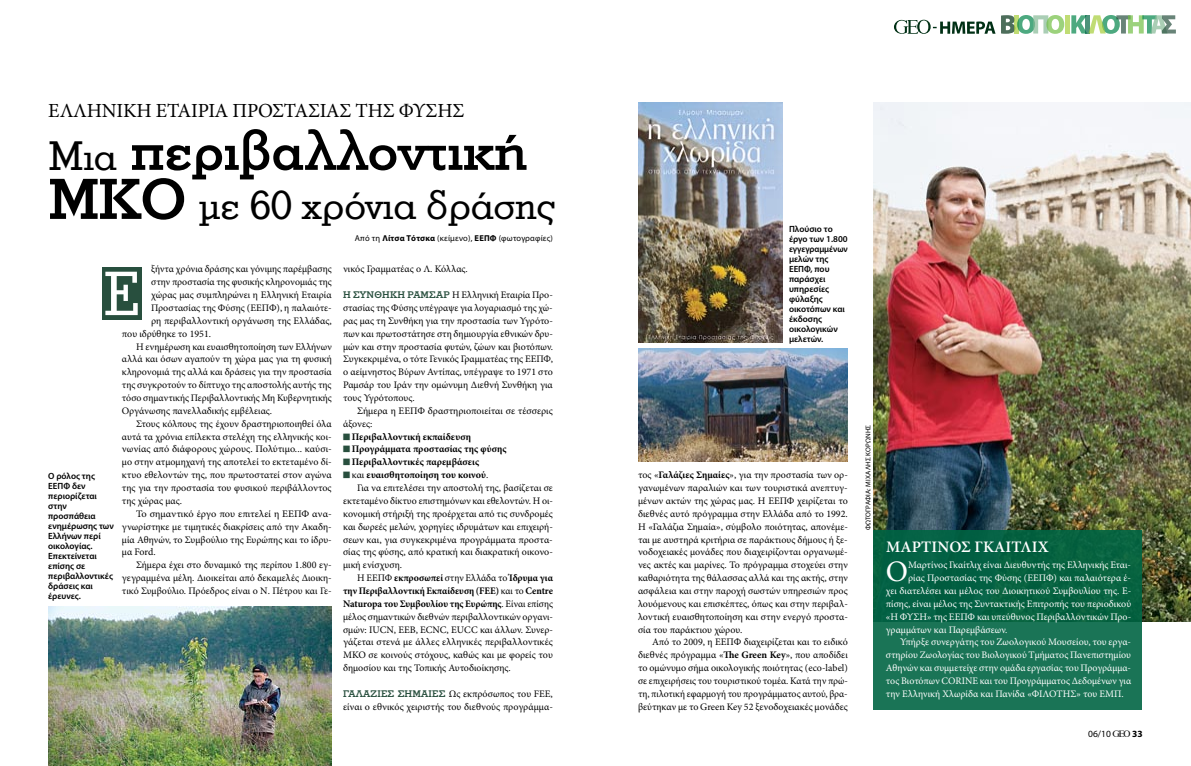
<style>
.page{position:relative;width:1191px;height:766px;background:#fff}
.page>*{position:absolute;margin:0;border:0;box-sizing:border-box;transform-origin:0 0}
.t1{font:500 65px "Stymie LT Greek";color:#fff}
.t2{font:700 60px/49px "Stymie LT Greek";letter-spacing:-.02em;color:#000}
.t3{font:500 43px "Stymie LT Greek";letter-spacing:-.02em;color:#000}
.t4{font:29.8px "Minion Pro";color:#fff}
.t5{font:20px "Minion Pro";letter-spacing:-.01em;color:#000}
.t6{font:600 16px "Minion Pro";color:#fff}
.t7{font:10px/12.9px "Minion Pro";color:#000;text-align:justify}
.t8{font:10px "Minion Pro";color:#fff}
.t9{font:700 10px "Minion Pro";color:#000}
.t10{font:10px "Minion Pro";color:#000;scale:1.04 1}
.t11{font:9.5px "Myriad Pro";color:#000}
.t12{font:600 9px/10px "Myriad Pro";color:#000}
.t13{font:8.5px "Myriad Pro";letter-spacing:.02em;color:#000}
.t14{font:7px "Myriad Pro";letter-spacing:.02em;color:#000}
.s1{font-weight:500;font-size:43px}
.s2{font-weight:700}
.s3{font-family:"Stymie LT Greek";font-weight:700;color:#284f3e}
.s4{color:#284f3e}
.s5{font-weight:400}
.s6{font-family:"GEO Logo Font";font-size:8.5px}
</style>
<div class="page">
<img style="left:873px;top:102px;width:318px;height:519px">
<div style="left:873px;top:530px;width:269px;height:179px;background:linear-gradient(to bottom,#005d3c,#1f795b)"></div>
<img style="left:638px;top:102px;width:144px;height:240px">
<img style="left:48px;top:606px;width:284px;height:159px">
<img style="left:638px;top:348px;width:210px;height:113px">
<div style="left:102px;top:267px;width:40px;height:52px;background:#284f3e"></div>
<svg style="left:1001px;top:15px;width:63px;height:19px"></svg>
<div style="left:1064px;top:15px;width:5px;height:19px;background:#c0dc74"></div>
<svg style="left:1071px;top:15px;width:104px;height:19px"></svg>
<svg style="left:894px;top:20px;width:101px;height:14px"></svg>
<h3 class="t5" style="left:48px;top:97px;width:418px">ΕΛΛΗΝΙΚΗ ΕΤΑΙΡΙΑ ΠΡΟΣΤΑΣΙΑΣ ΤΗΣ ΦΥΣΗΣ</h3>
<h2 class="t2" style="left:48px;top:126px;width:480px"><span class="s1">Μια</span> περιβαλλοντική<br>ΜΚΟ</h2>
<h3 class="t3" style="left:199px;top:179px;width:358px">με 60 χρόνια δράσης</h3>
<p class="t7" style="left:151px;top:263px;width:182px">ξήντα χρόνια δράσης και γόνιμης παρέμβασης</p>
<p class="t7" style="left:151px;top:275px;width:182px">στην προστασία της φυσικής κληρονομιάς της</p>
<p class="t7" style="left:151px;top:288px;width:182px">χώρας μας συμπληρώνει η Ελληνική Εταιρία</p>
<p class="t7" style="left:151px;top:301px;width:182px">Προστασίας της Φύσης (ΕΕΠΦ), η παλαιότε-</p>
<p class="t7" style="left:151px;top:314px;width:182px">ρη περιβαλλοντική οργάνωση της Ελλάδας,</p>
<p class="t7" style="left:122px;top:327px;width:91px">που ιδρύθηκε το 1951.</p>
<p class="t7" style="left:136px;top:340px;width:197px">Η ενημέρωση και ευαισθητοποίηση των Ελλήνων</p>
<p class="t7" style="left:122px;top:353px;width:211px">αλλά και όσων αγαπούν τη χώρα μας για τη φυσική</p>
<p class="t7" style="left:122px;top:365px;width:211px">κληρονομιά της αλλά και δράσεις για την προστασία</p>
<p class="t7" style="left:122px;top:378px;width:211px">της συγκροτούν το δίπτυχο της αποστολής αυτής της</p>
<p class="t7" style="left:122px;top:391px;width:211px">τόσο σημαντικής Περιβαλλοντικής Μη Κυβερνητικής</p>
<p class="t7" style="left:122px;top:404px;width:152px">Οργάνωσης πανελλαδικής εμβέλειας.</p>
<p class="t7" style="left:136px;top:417px;width:197px">Στους κόλπους της έχουν δραστηριοποιηθεί όλα</p>
<p class="t7" style="left:122px;top:430px;width:211px">αυτά τα χρόνια επίλεκτα στελέχη της ελληνικής κοι-</p>
<p class="t7" style="left:122px;top:443px;width:211px">νωνίας από διάφορους χώρους. Πολύτιμο... καύσι-</p>
<p class="t7" style="left:122px;top:455px;width:211px">μο στην ατμομηχανή της αποτελεί το εκτεταμένο δί-</p>
<p class="t7" style="left:122px;top:468px;width:211px">κτυο εθελοντών της, που πρωτοστατεί στον αγώνα</p>
<p class="t7" style="left:122px;top:481px;width:211px">της για την προστασία του φυσικού περιβάλλοντος</p>
<p class="t7" style="left:122px;top:494px;width:62px">της χώρας μας.</p>
<p class="t10" style="left:136px;top:506px;width:190px">Το σημαντικό έργο που επιτελεί η ΕΕΠΦ ανα-</p>
<p class="t7" style="left:122px;top:520px;width:211px">γνωρίστηκε με τιμητικές διακρίσεις από την Ακαδη-</p>
<p class="t7" style="left:122px;top:532px;width:211px">μία Αθηνών, το Συμβούλιο της Ευρώπης και το ίδρυ-</p>
<p class="t7" style="left:122px;top:545px;width:35px">μα Ford.</p>
<p class="t7" style="left:136px;top:558px;width:197px">Σήμερα έχει στο δυναμικό της περίπου 1.800 εγ-</p>
<p class="t7" style="left:122px;top:571px;width:211px">γεγραμμένα μέλη. Διοικείται από δεκαμελές Διοικη-</p>
<p class="t7" style="left:122px;top:584px;width:211px">τικό Συμβούλιο. Πρόεδρος είναι ο Ν. Πέτρου και Γε-</p>
<h1 class="t1" style="left:103px;top:255px;width:38px">Ε</h1>
<p class="t12" style="left:48px;top:470px;width:67px">Ο ρόλος της<br>ΕΕΠΦ δεν περιορίζεται στην προσπάθεια ενημέρωσης των<br>Ελλήνων περί οικολογίας.<br>Επεκτείνεται επίσης σε περιβαλλοντικές δράσεις και έρευνες.</p>
<p class="t13" style="left:355px;top:233px;width:127px">Από τη <span class="s2">Λίτσα Τότσκα</span> (κείμενο), <span class="s2">ΕΕΠΦ</span></p>
<p class="t13" style="left:499px;top:233px;width:56px">(φωτογραφίες)</p>
<p class="t7" style="left:343px;top:263px;width:126px">νικός Γραμματέας ο Λ. Κόλλας.</p>
<p class="t7" style="left:343px;top:288px;width:211px"><span class="s3">Η συνθήκη Ραμσάρ</span> Η Ελληνική Εταιρία Προ&shy;στασίας της Φύσης υπέγραψε για λογαριασμό της χώ&shy;ρας μας τη Συνθήκη για την προστασία των Υγρότο&shy;πων και πρωτοστάτησε στη δημιουργία εθνικών δρυ&shy;μών και στην προστασία φυτών, ζώων και βιοτόπων.<br>Συγκεκριμένα, ο τότε Γενικός Γραμματέας της ΕΕΠΦ, ο αείμνηστος Βύρων Αντίπας, υπέγραψε το 1971 στο Ραμσάρ του Ιράν την ομώνυμη Διεθνή Συνθήκη για τους Υγρότοπους.</p>
<p class="t7" style="left:343px;top:404px;width:211px;text-indent:14px">Σήμερα η ΕΕΠΦ δραστηριοποιείται σε τέσσερις άξονες:</p>
<p class="t9" style="left:343px;top:429px;width:129px"><span class="s4">■</span> Περιβαλλοντική εκπαίδευση</p>
<p class="t9" style="left:343px;top:442px;width:165px"><span class="s4">■</span> Προγράμματα προστασίας της φύσης</p>
<p class="t9" style="left:343px;top:455px;width:137px"><span class="s4">■</span> Περιβαλλοντικές παρεμβάσεις</p>
<p class="t9" style="left:343px;top:468px;width:147px"><span class="s4">■</span> <span class="s5">και</span> ευαισθητοποίηση του κοινού<span class="s5">.</span></p>
<p class="t7" style="left:357px;top:481px;width:197px">Για να επιτελέσει την αποστολή της, βασίζεται σε</p>
<p class="t7" style="left:343px;top:494px;width:211px">εκτεταμένο δίκτυο επιστημόνων και εθελοντών. Η οι-</p>
<p class="t7" style="left:343px;top:507px;width:211px">κονομική στήριξή της προέρχεται από τις συνδρομές</p>
<p class="t7" style="left:343px;top:520px;width:211px">και δωρεές μελών, χορηγίες ιδρυμάτων και επιχειρή-</p>
<p class="t7" style="left:343px;top:532px;width:211px">σεων και, για συγκεκριμένα προγράμματα προστα-</p>
<p class="t7" style="left:343px;top:545px;width:211px">σίας της φύσης, από κρατική και διακρατική οικονο-</p>
<p class="t7" style="left:343px;top:558px;width:60px">μική ενίσχυση.</p>
<p class="t9" style="left:357px;top:570px;width:197px"><span class="s5">Η ΕΕΠΦ</span> εκπροσωπεί <span class="s5">στην Ελλάδα το</span> Ίδρυμα για</p>
<p class="t9" style="left:343px;top:583px;width:211px">την Περιβαλλοντική Εκπαίδευση (FEE) <span class="s5">και το</span> Centre</p>
<p class="t9" style="left:343px;top:596px;width:211px">Naturopa του Συμβουλίου της Ευρώπης<span class="s5">. Είναι επίσης</span></p>
<p class="t7" style="left:343px;top:610px;width:211px">μέλος σημαντικών διεθνών περιβαλλοντικών οργανι-</p>
<p class="t7" style="left:343px;top:622px;width:211px">σμών: IUCN, EEB, ECNC, EUCC και άλλων. Συνερ-</p>
<p class="t7" style="left:343px;top:635px;width:211px">γάζεται στενά με άλλες ελληνικές περιβαλλοντικές</p>
<p class="t7" style="left:343px;top:648px;width:211px">ΜΚΟ σε κοινούς στόχους, καθώς και με φορείς του</p>
<p class="t7" style="left:343px;top:661px;width:169px">δημοσίου και της Τοπικής Αυτοδιοίκησης.</p>
<p class="t7" style="left:343px;top:687px;width:211px"><span class="s3">Γαλάζιες σημαίες</span> Ως εκπρόσωπος του FEE, είναι ο εθνικός χειριστής του διεθνούς προγράμμα-</p>
<p class="t12" style="left:789px;top:223px;width:60px">Πλούσιο το έργο των 1.800 εγγεγραμμένων μελών της<br>ΕΕΠΦ, που παράσχει υπηρεσίες φύλαξης οικοτόπων και έκδοσης οικολογικών μελετών.</p>
<p class="t7" style="left:638px;top:468px;width:211px">τος «<span class="s2">Γαλάζιες Σημαίες</span>», για την προστασία των ορ&shy;γανωμένων παραλιών και των τουριστικά ανεπτυγ&shy;μένων ακτών της χώρας μας. Η ΕΕΠΦ χειρίζεται το διεθνές αυτό πρόγραμμα στην Ελλάδα από το 1992.<br>Η «Γαλάζια Σημαία», σύμβολο ποιότητας, απονέμε&shy;ται με αυστηρά κριτήρια σε παράκτιους δήμους ή ξε&shy;νοδοχειακές μονάδες που διαχειρίζονται οργανωμέ&shy;νες ακτές και μαρίνες. Το πρόγραμμα στοχεύει στην καθαριότητα της θάλασσας αλλά και της ακτής, στην ασφάλεια και στην παροχή σωστών υπηρεσιών προς λουόμενους και επισκέπτες, όπως και στην περιβαλ&shy;λοντική ευαισθητοποίηση και στην ενεργό προστα&shy;σία του παράκτιου χώρου.</p>
<p class="t7" style="left:638px;top:635px;width:211px;text-indent:14px">Από το 2009, η ΕΕΠΦ διαχειρίζεται και το ειδικό διεθνές πρόγραμμα «<span class="s2">The Green Key</span>», που αποδίδει το ομώνυμο σήμα οικολογικής ποιότητας (eco-label) σε επιχειρήσεις του τουριστικού τομέα. Κατά την πρώ&shy;τη, πιλοτική εφαρμογή του προγράμματος αυτού, βρα&shy;βεύτηκαν με το Green Key 52 ξενοδοχειακές μονάδες</p>
<p class="t14" style="left:864px;top:530px;width:107px;rotate:-90deg">φωτογραφια: μιχαλησ κορωνησ</p>
<h3 class="t6" style="left:886px;top:535px;width:164px">Μαρτίνος Γκαίτλιχ</h3>
<h3 class="t4" style="left:886px;top:551px;width:24px">Ο</h3>
<p class="t8" style="left:908px;top:558px;width:224px">Μαρτίνος Γκαίτλιχ είναι Διευθυντής της Ελληνικής Εται-</p>
<p class="t8" style="left:908px;top:571px;width:224px">ρίας Προστασίας της Φύσης (ΕΕΠΦ) και παλαιότερα έ-</p>
<p class="t8" style="left:886px;top:584px;width:247px">χει διατελέσει και μέλος του Διοικητικού Συμβουλίου της. Ε-</p>
<p class="t8" style="left:886px;top:596px;width:247px">πίσης, είναι μέλος της Συντακτικής Επιτροπής του περιοδικού</p>
<p class="t8" style="left:886px;top:609px;width:247px">«Η ΦΥΣΗ» της ΕΕΠΦ και υπεύθυνος Περιβαλλοντικών Προ-</p>
<p class="t8" style="left:886px;top:622px;width:123px">γραμμάτων και Παρεμβάσεων.</p>
<p class="t8" style="left:900px;top:635px;width:233px">Υπήρξε συνεργάτης του Ζωολογικού Μουσείου, του εργα-</p>
<p class="t8" style="left:886px;top:648px;width:247px">στηρίου Ζωολογίας του Βιολογικού Τμήματος Πανεπιστημίου</p>
<p class="t8" style="left:886px;top:661px;width:247px">Αθηνών και συμμετείχε στην ομάδα εργασίας του Προγράμμα-</p>
<p class="t8" style="left:886px;top:674px;width:247px">τος Βιοτόπων CORINE και του Προγράμματος Δεδομένων για</p>
<p class="t8" style="left:886px;top:686px;width:239px">την Ελληνική Χλωρίδα και Πανίδα «ΦΙΛΟΤΗΣ» του ΕΜΠ.</p>
<p class="t11" style="left:1088px;top:727px;width:56px">06/10 <span class="s6">O</span> <span class="s2">33</span></p>
</div>
